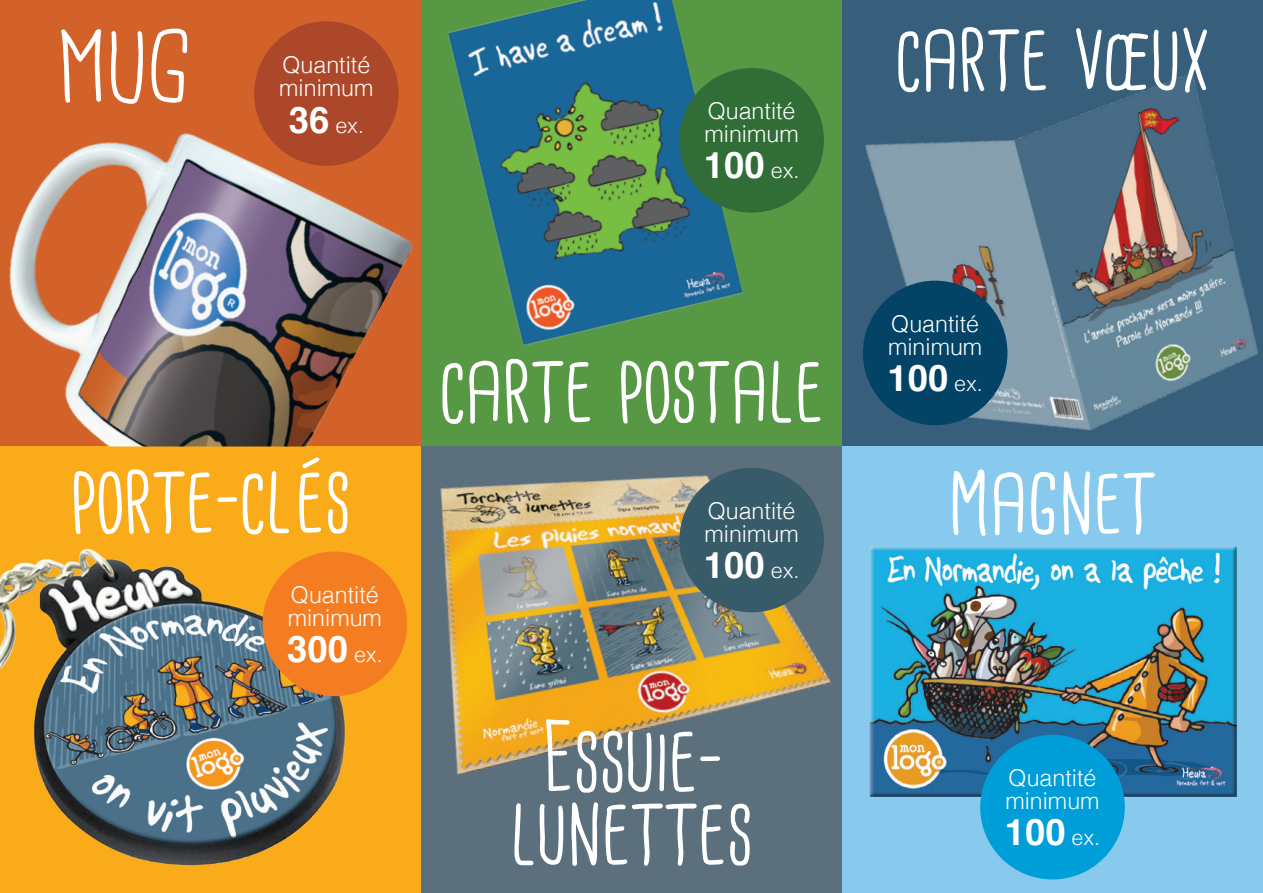
<style>
.page{position:relative;width:1263px;height:893px;background:#fff}
.page>*{position:absolute;margin:0;border:0;box-sizing:border-box;transform-origin:0 0}
.t1{font:96.9px/72.9px "Cardenio Modern";color:#fff;text-align:center}
.t2{font:700 36.6px "Helvetica";color:#fff}
.t3{font:300 23.1px/23.1px "Helvetica";color:#fff}
.t4{font:300 21.6px "Helvetica";color:#fff}
.s1{font-weight:700;font-size:36.6px}
.s2{font-weight:300;font-size:21.6px}
</style>
<div class="page">
<div style="left:0;top:0;width:421px;height:446px;background:#d2622a"></div>
<div style="left:0;top:446px;width:421px;height:447px;background:#faab1a"></div>
<div style="left:421px;top:0;width:421px;height:446px;background:#579844"></div>
<div style="left:421px;top:446px;width:421px;height:447px;background:#5b6f7c"></div>
<div style="left:842px;top:0;width:421px;height:446px;background:#375e7a"></div>
<div style="left:842px;top:446px;width:421px;height:447px;background:#88c9ee"></div>
<img style="left:9px;top:102px;width:404px;height:344px">
<img style="left:447px;top:0;width:296px;height:346px">
<img style="left:863px;top:73px;width:396px;height:358px">
<img style="left:869px;top:546px;width:369px;height:253px">
<img style="left:440px;top:468px;width:391px;height:307px">
<img style="left:0;top:548px;width:355px;height:318px">
<div style="left:254px;top:21px;width:145px;height:145px;background:#ac4829;border-radius:50%"></div>
<div style="left:679px;top:68px;width:145px;height:145px;background:#316d37;border-radius:50%"></div>
<div style="left:679px;top:468px;width:145px;height:144px;background:#375b68;border-radius:50%"></div>
<div style="left:863px;top:281px;width:144px;height:144px;background:#024366;border-radius:50%"></div>
<div style="left:980px;top:735px;width:145px;height:144px;background:#009ed9;border-radius:50%"></div>
<div style="left:263px;top:551px;width:144px;height:145px;background:#f47d21;border-radius:50%"></div>
<h1 class="t1" style="left:57px;top:34px;width:136px">MUG</h1>
<p class="t3" style="left:279px;top:52px;width:96px">Quantité minimum</p>
<p class="t4" style="left:289px;top:107px;width:77px"><span class="s1">36</span> ex.</p>
<p class="t3" style="left:704px;top:98px;width:96px">Quantité minimum</p>
<h2 class="t2" style="left:704px;top:136px;width:97px">100 <span class="s2">ex.</span></h2>
<h1 class="t1" style="left:439px;top:354px;width:386px">carte postale</h1>
<h1 class="t1" style="left:70px;top:464px;width:282px">porte-clés</h1>
<p class="t3" style="left:288px;top:581px;width:96px">Quantité minimum</p>
<h2 class="t2" style="left:287px;top:619px;width:97px">300 <span class="s2">ex.</span></h2>
<p class="t3" style="left:704px;top:497px;width:96px">Quantité minimum</p>
<h2 class="t2" style="left:704px;top:536px;width:97px">100 <span class="s2">ex.</span></h2>
<h1 class="t1" style="left:510px;top:723px;width:244px">Essuie&shy;lunettes</h1>
<h1 class="t1" style="left:895px;top:22px;width:316px">carte vœux</h1>
<p class="t3" style="left:888px;top:310px;width:96px">Quantité minimum</p>
<h2 class="t2" style="left:887px;top:349px;width:97px">100 <span class="s2">ex.</span></h2>
<h1 class="t1" style="left:949px;top:465px;width:209px">magnet</h1>
<p class="t3" style="left:1005px;top:764px;width:96px">Quantité minimum</p>
<h2 class="t2" style="left:1005px;top:803px;width:97px">100 <span class="s2">ex.</span></h2>
</div>
